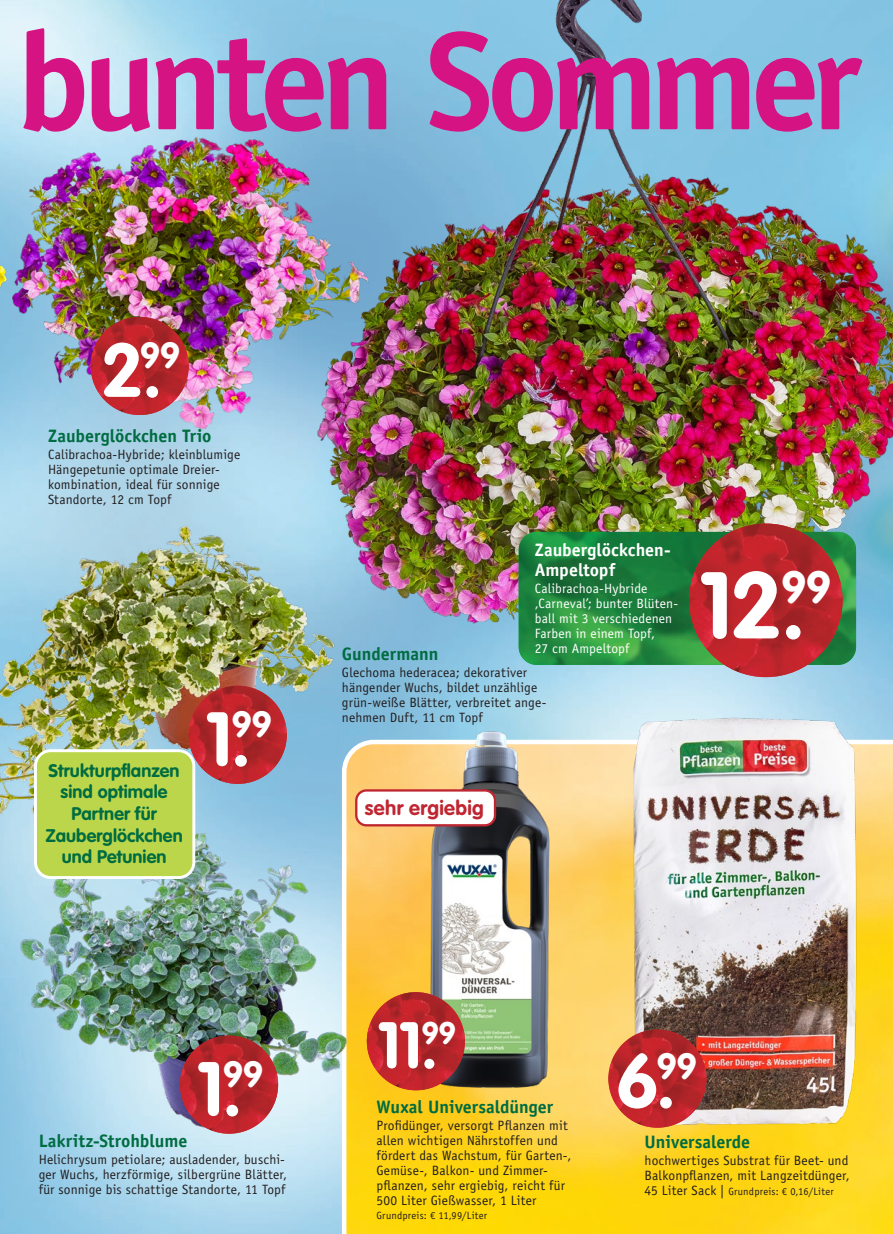
<style>
.page{position:relative;width:893px;height:1234px;background:#fff}
.page>*{position:absolute;margin:0;border:0;box-sizing:border-box;transform-origin:0 0}
.t1{font:700 139.5px "Officina Sans Std";letter-spacing:-.06em;color:#d61382}
.t2{font:700 93px "VAG Rounded Std";color:#fff}
.t3{font:700 75.15px "VAG Rounded Std";color:#fff}
.t4{font:700 75px "VAG Rounded Std";color:#fff}
.t5{font:700 64.5px "VAG Rounded Std";color:#fff}
.t6{font:700 20.25px "VAG Rounded Std";letter-spacing:.015em;color:#c02631}
.t7{font:700 18px "Officina Sans Std";color:#006c41}
.t8{font:700 18px/21.6px "VAG Rounded Std";letter-spacing:.005em;color:#006c41;text-align:center}
.t9{font:700 18px/19.5px "Officina Sans Std";color:#fff}
.t10{font:13.5px/15px "Officina Sans Std";letter-spacing:.01em;color:#231f20}
.t11{font:13.5px/15px "Officina Sans Std";letter-spacing:.01em;color:#fff}
.t12{font:10.5px "Officina Sans Std";letter-spacing:.02em;color:#231f20}
.s1{font-size:13.5px}
</style>
<div class="page">
<img style="left:0;top:0;width:893px;height:1233px">
<svg style="left:342px;top:739px;width:551px;height:494px;background:#fdd337"></svg>
<img style="left:32px;top:127px;width:273px;height:310px">
<img style="left:0;top:511px;width:354px;height:324px">
<img style="left:11px;top:828px;width:344px;height:305px">
<img style="left:408px;top:718px;width:161px;height:385px">
<img style="left:305px;top:0;width:588px;height:647px">
<img style="left:0;top:120px;width:32px;height:358px">
<img style="left:623px;top:706px;width:243px;height:424px">
<img style="left:189px;top:685px;width:98px;height:98px;border-radius:49px">
<img style="left:180px;top:1035px;width:98px;height:98px;border-radius:49px">
<img style="left:367px;top:991px;width:98px;height:98px;border-radius:49px">
<img style="left:519px;top:531px;width:337px;height:133px">
<img style="left:689px;top:523px;width:154px;height:154px;border-radius:77px">
<img style="left:91px;top:317px;width:98px;height:98px;border-radius:49px">
<div style="left:35px;top:750px;width:159px;height:127px;background:#bcd64c;border-radius:15px"></div>
<div style="left:34px;top:749px;width:161px;height:129px;border:3px solid #fff;border-radius:15px"></div>
<img style="left:608px;top:1029px;width:98px;height:98px;border-radius:49px">
<div style="left:356px;top:790px;width:139px;height:35px;background:#fff;border-radius:10px"></div>
<div style="left:355px;top:789px;width:141px;height:37px;border:2px solid #c02631;border-radius:10px"></div>
<h1 class="t1" style="left:16px;top:-5px;width:847px">bunten Sommer</h1>
<h3 class="t4" style="left:101px;top:326px;width:81px">2.<sup>99</sup></h3>
<h3 class="t7" style="left:48px;top:424px;width:165px">Zauberglöckchen Trio</h3>
<p class="t10" style="left:48px;top:446px;width:194px">Calibrachoa-Hybride; kleinblumige<br>Hängepetunie optimale Dreier&shy;kombination, ideal für sonnige<br>Standorte, 12 cm Topf</p>
<h3 class="t8" style="left:46px;top:760px;width:139px">Strukturpflanzen sind optimale<br>Partner für<br>Zauberglöckchen und Petunien</h3>
<h3 class="t3" style="left:205px;top:695px;width:69px">1.<sup>99</sup></h3>
<h3 class="t9" style="left:535px;top:540px;width:138px">Zauberglöckchen-<br>Ampeltopf</h3>
<p class="t11" style="left:535px;top:580px;width:145px">Calibrachoa-Hybride ,Carneval’; bunter Blüten&shy;ball mit 3 verschiedenen<br>Farben in einem Topf,<br>27 cm Ampeltopf</p>
<h3 class="t7" style="left:342px;top:642px;width:98px">Gundermann</h3>
<p class="t10" style="left:342px;top:665px;width:206px">Glechoma hederacea; dekorativer hängender Wuchs, bildet unzählige grün-weiße Blätter, verbreitet ange&shy;nehmen Duft, 11 cm Topf</p>
<h2 class="t2" style="left:699px;top:551px;width:134px">12.<sup>99</sup></h2>
<h3 class="t6" style="left:365px;top:795px;width:120px">sehr ergiebig</h3>
<h3 class="t3" style="left:196px;top:1044px;width:69px">1.<sup>99</sup></h3>
<h3 class="t7" style="left:39px;top:1129px;width:150px">Lakritz-Strohblume</h3>
<p class="t10" style="left:39px;top:1151px;width:250px">Helichrysum petiolare; ausladender, buschi&shy;ger Wuchs, herzförmige, silbergrüne Blätter, für sonnige bis schattige Standorte, 11 Topf</p>
<h3 class="t5" style="left:377px;top:1007px;width:81px">11.<sup>99</sup></h3>
<h3 class="t7" style="left:377px;top:1095px;width:178px">Wuxal Universaldünger</h3>
<p class="t10" style="left:377px;top:1117px;width:196px">Profidünger, versorgt Pflanzen mit allen wichtigen Nährstoffen und fördert das Wachstum, für Garten-, Gemüse-, Balkon- und Zimmer&shy;pflanzen, sehr ergiebig, reicht für 500 Liter Gießwasser, 1 Liter</p>
<p class="t12" style="left:377px;top:1208px;width:112px">Grundpreis: € 11,99/Liter</p>
<h3 class="t3" style="left:616px;top:1036px;width:83px">6.<sup>99</sup></h3>
<h3 class="t7" style="left:645px;top:1130px;width:107px">Universalerde</h3>
<p class="t10" style="left:645px;top:1153px;width:207px">hochwertiges Substrat für Beet- und<br>Balkonpflanzen, mit Langzeitdünger,</p>
<p class="t12" style="left:645px;top:1185px;width:191px"><span class="s1">45 Liter Sack |</span> Grundpreis: € 0,16/Liter</p>
</div>
